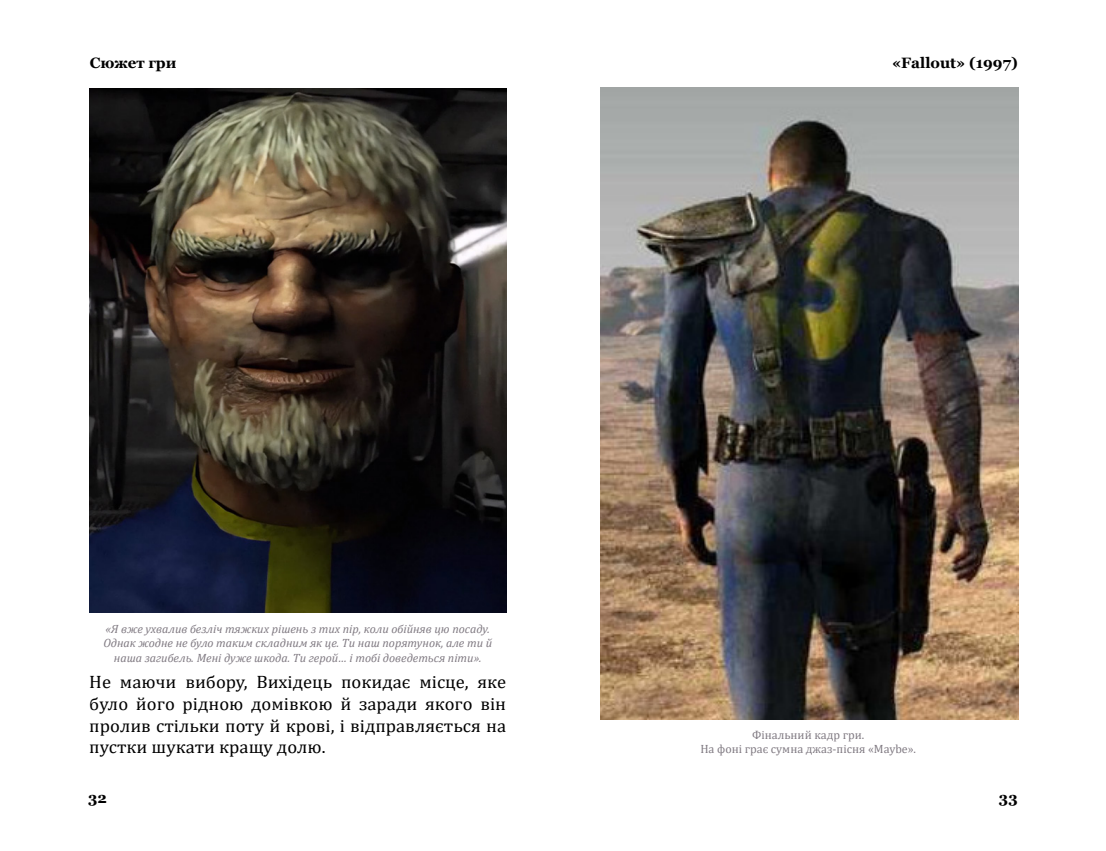
<style>
.page{position:relative;width:1106px;height:851px;background:#fff}
.page>*{position:absolute;margin:0;border:0;box-sizing:border-box;transform-origin:0 0}
.t1{font:18px/21.6px "Cambria";color:#000;text-align:justify}
.t2{font:700 15px "Georgia";color:#000}
.t3{font:italic 12px/14.4px "Cambria";color:#807a82;text-align:center}
.t4{font:12px/14.4px "Cambria";color:#807a82;text-align:center}
</style>
<div class="page">
<img style="left:89px;top:88px;width:417px;height:524px">
<img style="left:601px;top:87px;width:417px;height:632px">
<p class="t2" style="left:90px;top:53px;width:88px">Сюжет гри</p>
<p class="t2" style="left:892px;top:53px;width:127px">«Fallout» (1997)</p>
<p class="t3" style="left:103px;top:620px;width:390px">«Я вже ухвалив безліч тяжких рішень з тих пір, коли обійняв цю посаду.<br>Однак жодне не було таким складним як це. Ти наш порятунок, але ти й наша загибель. Мені дуже шкода. Ти герой… і тобі доведеться піти».</p>
<h1 class="t1" style="left:89px;top:671px;width:418px">Не маючи вибору, Вихідець покидає місце, яке було його рідною домівкою й заради якого він пролив стільки поту й крові, і відправляється на пустки шукати кращу долю.</h1>
<p class="t4" style="left:700px;top:727px;width:217px">Фінальний кадр гри.<br>На фоні грає сумна джаз-пісня «Maybe».</p>
<p class="t2" style="left:88px;top:787px;width:20px">32</p>
<p class="t2" style="left:999px;top:787px;width:20px">33</p>
</div>
